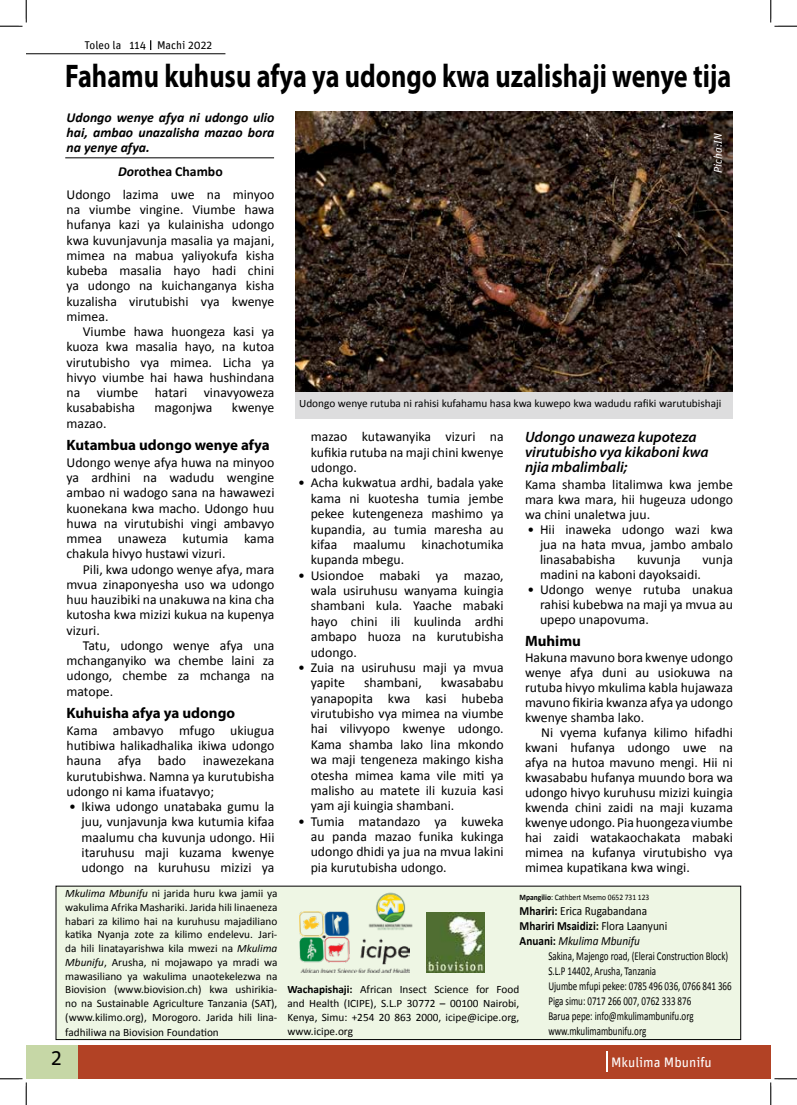
<style>
.page{position:relative;width:797px;height:1105px;background:#fff}
.page>*{position:absolute;margin:0;border:0;box-sizing:border-box;transform-origin:0 0}
.t1{font:700 32.75px "Myriad Pro";color:#000;scale:.8 1}
.t2{font:21.25px "Unit";color:#000}
.t3{font:italic 600 15px/15px "Myriad Pro";color:#000}
.t4{font:700 15px "Myriad Pro";color:#000}
.t5{font:13.75px/15.2px "Calibri";color:#000;text-align:justify}
.t6{font:italic 700 13.75px/15px "Calibri";color:#000;text-align:justify}
.t7{font:13.75px "Unit";color:#fff}
.t8{font:700 12.5px/15px "Calibri";color:#000;scale:.9 1}
.t9{font:12.12px/15px "Calibri";color:#000;scale:.75 1}
.t10{font:11.25px/13.8px "Calibri";color:#000;text-align:justify}
.t11{font:11.25px "Unit";color:#000}
.t12{font:italic 11.25px "FF Unit Pro";letter-spacing:-.005em;color:#fff}
.t13{font:8.38px "Calibri";color:#000;scale:.9 1}
.s1{font-weight:700;font-style:italic}
.s2{font-weight:700}
.s3{font-style:italic}
.s4{font-weight:400}
.s5{font-weight:400;font-style:italic}
</style>
<div class="page">
<div style="left:78px;top:1045px;width:692px;height:34px;background:#b24225"></div>
<div style="left:26px;top:1045px;width:52px;height:34px;background:#c6d7a6"></div>
<hr style="left:606px;top:1052px;width:2px;height:20px;background:#fff">
<hr style="left:26px;top:54px;width:199px;height:1px;background:#000">
<div style="left:56px;top:886px;width:684px;height:153px;background:#eef6e4"></div>
<div style="left:56px;top:886px;width:685px;height:154px;border:1px solid #000"></div>
<img style="left:299px;top:911px;width:110px;height:62px">
<img style="left:426px;top:913px;width:58px;height:59px">
<img style="left:365px;top:892px;width:48px;height:39px">
<hr style="left:65px;top:158px;width:209px;height:1px;background:#000">
<div style="left:296px;top:375px;width:437px;height:43px;background:#ddddde"></div>
<img style="left:296px;top:112px;width:437px;height:279px">
<svg style="left:0;top:0;width:27px;height:27px"></svg>
<svg style="left:0;top:1078px;width:27px;height:27px"></svg>
<svg style="left:770px;top:0;width:27px;height:27px"></svg>
<svg style="left:770px;top:1078px;width:27px;height:27px"></svg>
<p class="t11" style="left:84px;top:39px;width:129px">Toleo la 114 Machi 2022</p>
<h1 class="t1" style="left:65px;top:55px;width:834px">Fahamu kuhusu afya ya udongo kwa uzalishaji wenye tija</h1>
<p class="t6" style="left:66px;top:109px;width:209px">Udongo wenye afya ni udongo ulio hai, ambao unazalisha mazao bora na yenye afya.</p>
<p class="t5" style="left:66px;top:159px;width:209px;line-height:22.8px;text-align:center"><span class="s1">Do</span><span class="s2">rothea Chambo<br></span>Udongo lazima uwe na minyoo</p>
<p class="t5" style="left:66px;top:201px;width:209px">na viumbe vingine. Viumbe hawa hufanya kazi ya kulainisha udongo kwa kuvunjavunja masalia ya majani, mimea na mabua yaliyokufa kisha kubeba masalia hayo hadi chini ya udongo na kuichanganya kisha kuzalisha virutubishi vya kwenye mimea.</p>
<p class="t5" style="left:66px;top:323px;width:209px;text-indent:16px">Viumbe hawa huongeza kasi ya kuoza kwa masalia hayo, na kutoa virutubisho vya mimea. Licha ya hivyo viumbe hai hawa hushindana na viumbe hatari vinavyoweza kusababisha</p>
<p class="t5" style="left:154px;top:399px;width:59px">magonjwa</p>
<p class="t5" style="left:232px;top:399px;width:44px">kwenye</p>
<p class="t5" style="left:66px;top:415px;width:42px">mazao.</p>
<p class="t4" style="left:66px;top:435px;width:205px">Kutambua udongo wenye afya</p>
<p class="t5" style="left:66px;top:454px;width:209px">Udongo wenye afya huwa na minyoo ya ardhini na wadudu wengine ambao ni wadogo sana na hawawezi kuonekana kwa macho. Udongo huu huwa na virutubishi vingi ambavyo mmea unaweza kutumia kama chakula hivyo hustawi vizuri.</p>
<p class="t5" style="left:66px;top:561px;width:209px;text-indent:16px">Pili, kwa udongo wenye afya, mara mvua zinaponyesha uso wa udongo huu hauzibiki na unakuwa na kina cha kutosha kwa mizizi kukua na kupenya vizuri.</p>
<p class="t5" style="left:66px;top:637px;width:209px;text-indent:16px">Tatu, udongo wenye afya una mchanganyiko wa chembe laini za udongo, chembe za mchanga na matope.</p>
<p class="t4" style="left:66px;top:703px;width:170px">Kuhuisha afya ya udongo</p>
<p class="t5" style="left:66px;top:722px;width:209px">Kama ambavyo mfugo ukiugua hutibiwa halikadhalika ikiwa udongo hauna afya bado inawezekana kurutubishwa. Namna ya kurutubisha udongo ni kama ifuatavyo;</p>
<p class="t5" style="left:81px;top:798px;width:194px;text-indent:-12px">• Ikiwa udongo unatabaka gumu la juu, vunjavunja kwa kutumia kifaa maalumu cha kuvunja udongo. Hii itaruhusu maji kuzama kwenye udongo na kuruhusu mizizi ya</p>
<p class="t10" style="left:65px;top:886px;width:214px"><span class="s3">Mkulima Mbunifu</span> ni jarida huru kwa jamii ya wakulima Afrika Mashariki. Jarida hili linaeneza habari za kilimo hai na kuruhusu majadiliano katika Nyanja zote za kilimo endelevu. Jari&shy;da hili linatayarishwa kila mwezi na <span class="s3">Mkulima Mbunifu</span>, Arusha, ni mojawapo ya mradi wa mawasiliano ya wakulima unaotekelezwa na Biovision (www.biovision.ch) kwa ushirikia&shy;no na Sustainable Agriculture Tanzania (SAT), (www.kilimo.org), Morogoro. Jarida hili lina-</p>
<p class="t10" style="left:65px;top:1024px;width:155px">fadhiliwa na Biovision Foundation</p>
<p class="t12" style="left:710px;top:173px;width:41px;rotate:-90deg">Picha:IN</p>
<p class="t10" style="left:299px;top:396px;width:424px">Udongo wenye rutuba ni rahisi kufahamu hasa kwa kuwepo kwa wadudu rafiki warutubishaji</p>
<p class="t5" style="left:311px;top:428px;width:194px">mazao kutawanyika vizuri na kufikia rutuba na maji chini kwenye udongo.</p>
<p class="t5" style="left:311px;top:474px;width:194px;text-indent:-12px">• Acha kukwatua ardhi, badala yake kama ni kuotesha tumia jembe pekee kutengeneza mashimo ya kupandia, au tumia maresha au kifaa maalumu kinachotumika kupanda mbegu.</p>
<p class="t5" style="left:311px;top:567px;width:194px;text-indent:-12px">• Usiondoe mabaki ya mazao, wala usiruhusu wanyama kuingia shambani kula. Yaache mabaki hayo chini ili kuulinda ardhi ambapo huoza na kurutubisha udongo.</p>
<p class="t5" style="left:311px;top:659px;width:194px;text-indent:-12px">• Zuia na usiruhusu maji ya mvua yapite</p>
<p class="t5" style="left:311px;top:674px;width:194px;text-indent:130px">kwasababu yanapopita kwa kasi hubeba virutubisho vya mimea na viumbe hai vilivyopo kwenye udongo.<br>Kama shamba lako lina mkondo wa maji tengeneza makingo kisha otesha mimea kama vile miti ya malisho au matete ili kuzuia kasi yam aji kuingia shambani.</p>
<p class="t5" style="left:311px;top:813px;width:194px;text-indent:-12px">• Tumia matandazo ya kuweka au panda mazao funika kukinga udongo dhidi ya jua na mvua lakini pia kurutubisha udongo.</p>
<p class="t5" style="left:364px;top:674px;width:59px">shambani,</p>
<p class="t3" style="left:525px;top:429px;width:185px">Udongo unaweza kupoteza virutubisho vya kikaboni kwa njia mbalimbali;</p>
<p class="t5" style="left:525px;top:476px;width:209px">Kama shamba litalimwa kwa jembe mara kwa mara, hii hugeuza udongo wa chini unaletwa juu.</p>
<p class="t5" style="left:540px;top:521px;width:194px;text-indent:-12px">• Hii inaweka udongo wazi kwa jua na hata mvua, jambo ambalo linasababisha</p>
<p class="t5" style="left:637px;top:551px;width:45px">kuvunja</p>
<p class="t5" style="left:702px;top:551px;width:32px">vunja</p>
<p class="t5" style="left:540px;top:566px;width:162px">madini na kaboni dayoksaidi.</p>
<p class="t5" style="left:540px;top:581px;width:194px;text-indent:-12px">• Udongo wenye rutuba unakua rahisi kubebwa na maji ya mvua au upepo unapovuma.</p>
<p class="t4" style="left:525px;top:631px;width:57px">Muhimu</p>
<p class="t5" style="left:525px;top:650px;width:209px">Hakuna mavuno bora kwenye udongo wenye afya duni au usiokuwa na rutuba hivyo mkulima kabla hujawaza mavuno fikiria kwanza afya ya udongo kwenye shamba lako.</p>
<p class="t5" style="left:525px;top:725px;width:209px;text-indent:16px">Ni vyema kufanya kilimo hifadhi kwani hufanya udongo uwe na afya na hutoa mavuno mengi. Hii ni kwasababu hufanya muundo bora wa udongo hivyo kuruhusu mizizi kuingia kwenda chini zaidi na maji kuzama kwenye udongo. Pia huongeza viumbe hai zaidi watakaochakata mabaki mimea na kufanya virutubisho vya mimea kupatikana kwa wingi.</p>
<p class="t13" style="left:519px;top:892px;width:146px"><span class="s2">Mpangilio</span>: Cathbert Msemo 0652 731 123</p>
<p class="t8" style="left:519px;top:903px;width:166px">Mhariri: <span class="s4">Erica Rugabandana<br></span>Mhariri Msaidizi: <span class="s4">Flora Laanyuni<br></span>Anuani: <span class="s5">Mkulima Mbunifu</span></p>
<p class="t9" style="left:548px;top:948px;width:246px">Sakina, Majengo road, (Elerai Construction Block)<br>S.L.P 14402, Arusha, Tanzania<br>Ujumbe mfupi pekee: 0785 496 036, 0766 841 366<br>Piga simu: 0717 266 007, 0762 333 876<br>Barua pepe: info@mkulimambunifu.org www.mkulimambunifu.org</p>
<p class="t10" style="left:287px;top:982px;width:233px"><span class="s2">Wachapishaji:</span> African Insect Science for Food and Health (ICIPE), S.L.P 30772 – 00100 Nairobi, Kenya, Simu: +254 20 863 2000, icipe@icipe.org, www.icipe.org</p>
<h2 class="t2" style="left:51px;top:1045px;width:12px">2</h2>
<p class="t7" style="left:611px;top:1054px;width:102px">Mkulima Mbunifu</p>
</div>
